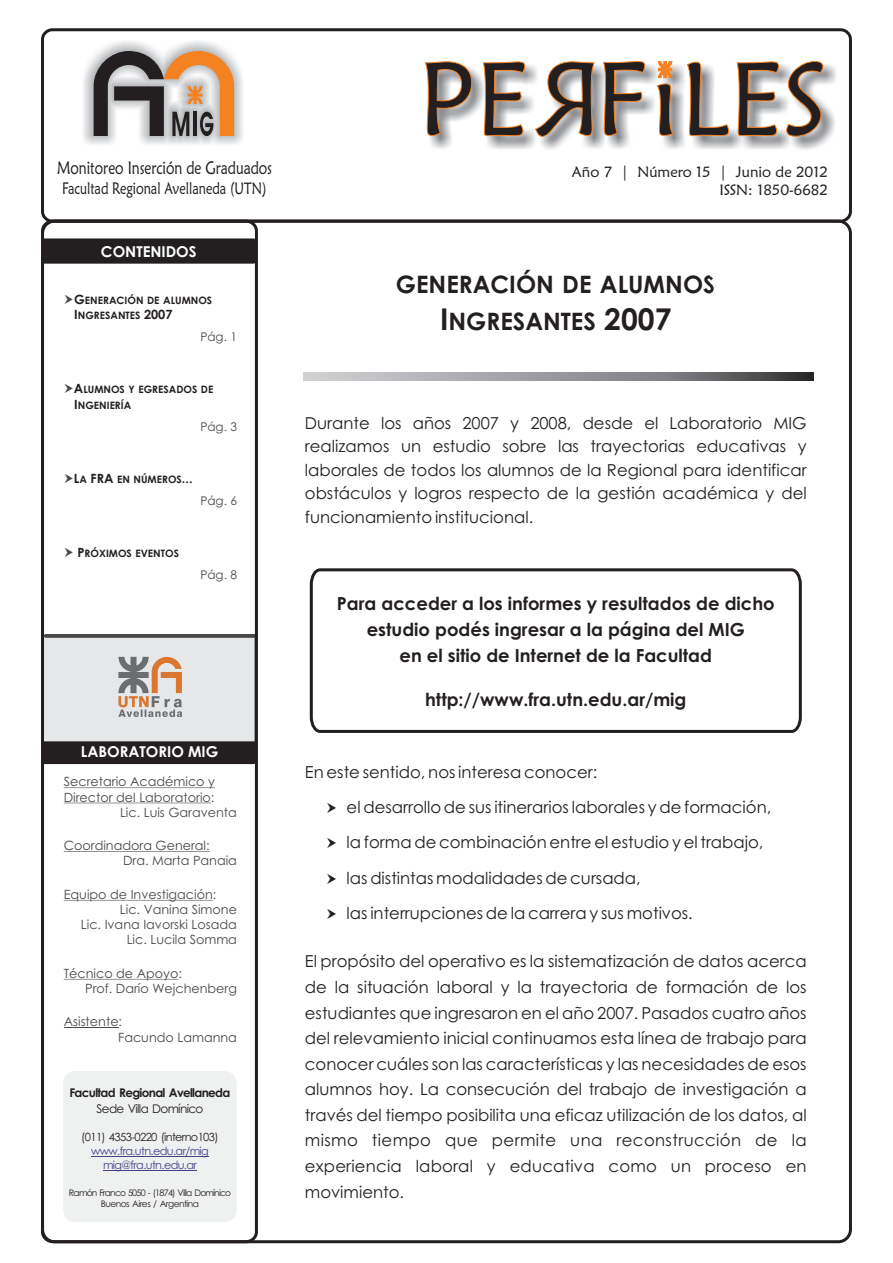
<style>
.page{position:relative;width:893px;height:1263px;background:#fff}
.page>*{position:absolute;margin:0;border:0;box-sizing:border-box;transform-origin:0 0}
.t1{font:700 24px/36.3px "Century Gothic";color:#231f20;text-align:center}
.t2{font:700 18px/26.2px "Century Gothic";color:#231f20;text-align:center}
.t3{font:18px "Maiandra GD";color:#231f20;scale:.78 1}
.t4{font:16.5px/25.5px "Century Gothic";color:#231f20;text-align:justify}
.t5{font:16.5px "Maiandra GD";color:#231f20;scale:.78 1}
.t6{font:15px/18px "Maiandra GD";color:#231f20;text-align:right}
.t7{font:700 15px "Century Gothic";color:#fff}
.t8{font:12.75px/15.1px "Century Gothic";color:#4a494a}
.t9{font:700 12px "Century Gothic";letter-spacing:-.055em;color:#231f20}
.t10{font:12px "Century Gothic";color:#4a494a}
.t11{font:12px "Century Gothic";letter-spacing:-.055em;color:#231f20}
.t12{font:11.25px/13.8px "Century Gothic";letter-spacing:-.055em;color:#464285;text-align:center}
.t13{font:11.25px "Century Gothic";letter-spacing:-.055em;color:#231f20}
.t14{font:700 10.2px/15.5px "Century Gothic";color:#231f20}
.t15{font:9px/10.9px "Century Gothic";letter-spacing:-.085em;color:#231f20;text-align:center}
.s1{font-size:12.75px}
.s2{font-size:30px}
</style>
<div class="page">
<div style="left:41px;top:28px;width:811px;height:195px;border:3px solid #231f20;border-radius:10px"></div>
<img style="left:83px;top:41px;width:160px;height:103px">
<svg style="left:94px;top:51px;width:140px;height:85px"></svg>
<div style="left:43px;top:238px;width:212px;height:26px;background:#231f20"></div>
<div style="left:42px;top:739px;width:213px;height:25px;background:#231f20"></div>
<hr style="left:44px;top:634px;width:213px;height:4px;background:#4a494a">
<svg style="left:45px;top:635px;width:209px;height:107px"></svg>
<div style="left:41px;top:220px;width:217px;height:1023px;border:3px solid #231f20;border-radius:10px"></div>
<img style="left:430px;top:65px;width:406px;height:85px">
<svg style="left:786px;top:61px;width:37px;height:76px"></svg>
<svg style="left:737px;top:62px;width:42px;height:74px"></svg>
<svg style="left:687px;top:62px;width:42px;height:74px"></svg>
<svg style="left:657px;top:84px;width:16px;height:52px"></svg>
<svg style="left:603px;top:61px;width:42px;height:75px"></svg>
<svg style="left:535px;top:61px;width:60px;height:76px"></svg>
<svg style="left:483px;top:62px;width:42px;height:74px"></svg>
<svg style="left:425px;top:61px;width:47px;height:75px"></svg>
<svg style="left:658px;top:61px;width:14px;height:17px"></svg>
<div style="left:64px;top:1071px;width:172px;height:151px;background:#eff0f0;border:1px solid #eff0f0;border-radius:11px"></div>
<hr style="left:91px;top:1156px;width:118px;height:1px;background:#464285">
<hr style="left:103px;top:1170px;width:94px;height:1px;background:#464285">
<svg style="left:303px;top:372px;width:510px;height:8px"></svg>
<svg style="left:309px;top:568px;width:493px;height:165px"></svg>
<hr style="left:64px;top:787px;width:151px;height:1px;background:#4a494a">
<hr style="left:64px;top:803px;width:147px;height:1px;background:#4a494a">
<hr style="left:64px;top:851px;width:146px;height:1px;background:#4a494a">
<hr style="left:64px;top:900px;width:149px;height:1px;background:#4a494a">
<hr style="left:64px;top:979px;width:114px;height:1px;background:#4a494a">
<hr style="left:64px;top:1027px;width:55px;height:1px;background:#4a494a">
<img style="left:711px;top:276px;width:3px;height:17px">
<p class="t3" style="left:57px;top:161px;width:277px">Monitoreo Inserción de Graduados</p>
<p class="t5" style="left:62px;top:182px;width:264px">Facultad Regional Avellaneda (UTN)</p>
<p class="t7" style="left:101px;top:245px;width:97px">CONTENIDOS</p>
<p class="t14" style="left:74px;top:293px;width:139px"><span class="s1">G</span>ENERACIÓN DE ALUMNOS<br><span class="s1">I</span>NGRESANTES <span class="s1">2007</span></p>
<p class="t10" style="left:200px;top:332px;width:38px">Pág. 1</p>
<p class="t14" style="left:74px;top:383px;width:141px"><span class="s1">A</span>LUMNOS Y EGRESADOS DE<br><span class="s1">I</span>NGENIERÍA</p>
<p class="t10" style="left:200px;top:422px;width:38px">Pág. 3</p>
<p class="t14" style="left:74px;top:473px;width:120px"><span class="s1">L</span>A <span class="s1">FRA</span> EN NÚMEROS<span class="s1">...</span></p>
<p class="t10" style="left:200px;top:496px;width:38px">Pág. 6</p>
<p class="t14" style="left:77px;top:547px;width:103px"><span class="s1">P</span>RÓXIMOS EVENTOS</p>
<p class="t10" style="left:200px;top:570px;width:38px">Pág. 8</p>
<p class="t7" style="left:81px;top:745px;width:139px">LABORATORIO MIG</p>
<p class="t8" style="left:64px;top:775px;width:153px">Secretario Académico y</p>
<p class="t8" style="left:64px;top:790px;width:152px">Director del Laboratorio:</p>
<p class="t8" style="left:120px;top:806px;width:118px">Lic. Luis Garaventa</p>
<p class="t8" style="left:64px;top:839px;width:147px">Coordinadora General:</p>
<p class="t8" style="left:120px;top:888px;width:119px;text-indent:-56px">Equipo de Investigación:<br>Lic. Vanina Simone</p>
<p class="t8" style="left:123px;top:854px;width:115px">Dra. Marta Panaia</p>
<p class="t8" style="left:81px;top:918px;width:158px;text-align:right">Lic. Ivana Iavorski Losada<br>Lic. Lucila Somma</p>
<p class="t8" style="left:85px;top:967px;width:153px;text-indent:-21px">Técnico de Apoyo:<br>Prof. Darío Wejchenberg</p>
<p class="t8" style="left:118px;top:1015px;width:120px;text-indent:-54px">Asistente:<br>Facundo Lamanna</p>
<p class="t9" style="left:70px;top:1088px;width:162px">Facultad Regional Avellaneda</p>
<p class="t11" style="left:97px;top:1104px;width:108px">Sede Villa Domínico</p>
<p class="t13" style="left:81px;top:1133px;width:139px">(011) 4353-0220 (interno103)</p>
<p class="t12" style="left:91px;top:1145px;width:119px">www.fra.utn.edu.ar/mig mig@fra.utn.edu.ar</p>
<p class="t15" style="left:69px;top:1188px;width:164px">Ramón Franco 5050 - (1874) Vila Domínico<br>Buenos Aires / Argentina</p>
<p class="t6" style="left:572px;top:164px;width:258px">Año 7 | Número 15 | Junio de 2012<br>ISSN: 1850-6682</p>
<h1 class="t1" style="left:396px;top:269px;width:321px">GENERACIÓN DE ALUMNOS<br><span class="s2">I</span>NGRESANTES <span class="s2">2007</span></h1>
<p class="t4" style="left:305px;top:412px;width:503px;line-height:23.5px">Durante los años 2007 y 2008, desde el Laboratorio MIG realizamos un estudio sobre las trayectorias educativas y laborales de todos los alumnos de la Regional para identificar obstáculos y logros respecto de la gestión académica y del funcionamiento institucional.</p>
<p class="t2" style="left:337px;top:592px;width:439px">Para acceder a los informes y resultados de dicho estudio podés ingresar a la página del MIG<br>en el sitio de Internet de la Facultad</p>
<p class="t2" style="left:425px;top:688px;width:263px">http://www.fra.utn.edu.ar/mig</p>
<p class="t4" style="left:347px;top:755px;width:426px;line-height:35.4px;text-align:left;text-indent:-42px">En este sentido, nos interesa conocer:<br>el desarrollo de sus itinerarios laborales y de formación, la forma de combinación entre el estudio y el trabajo, las distintas modalidades de cursada,<br>las interrupciones de la carrera y sus motivos.</p>
<p class="t4" style="left:305px;top:950px;width:503px">El propósito del operativo es la sistematización de datos acerca de la situación laboral y la trayectoria de formación de los estudiantes que ingresaron en el año 2007. Pasados cuatro años del relevamiento inicial continuamos esta línea de trabajo para conocer cuáles son las características y las necesidades de esos alumnos hoy. La consecución del trabajo de investigación a través del tiempo posibilita una eficaz utilización de los datos, al mismo tiempo que permite una reconstrucción de la experiencia laboral y educativa como un proceso en movimiento.</p>
</div>
